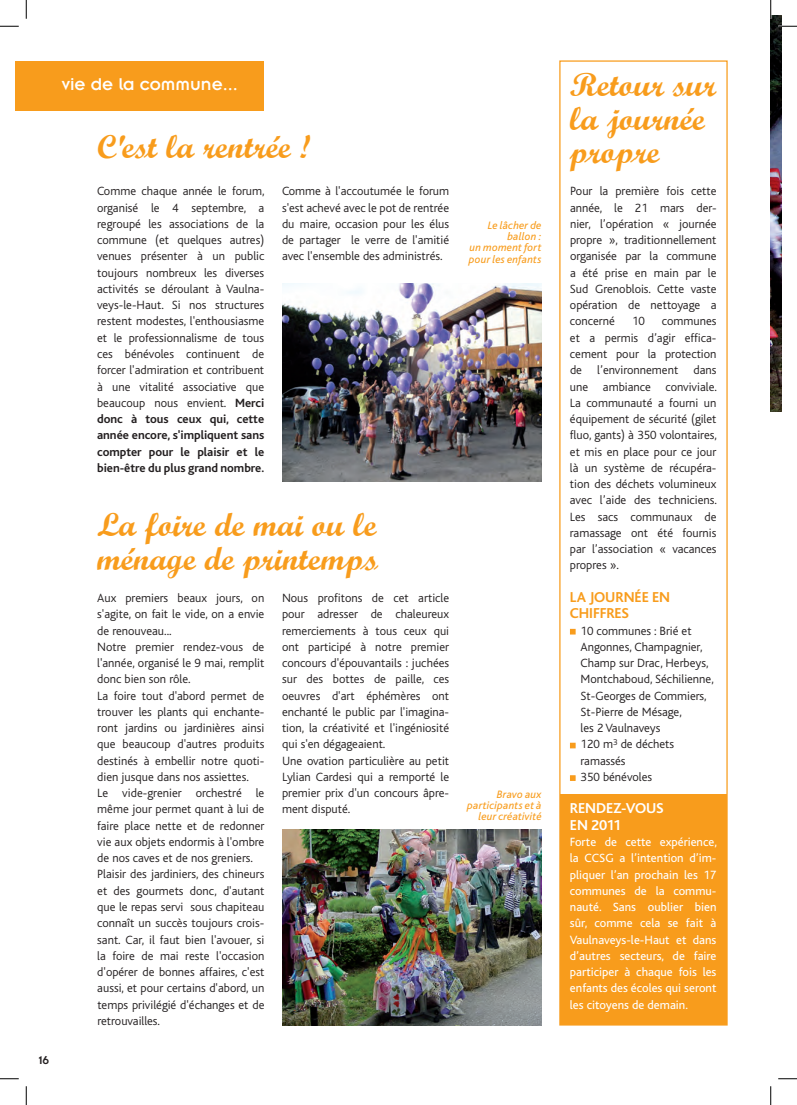
<style>
.page{position:relative;width:797px;height:1105px;background:#fff}
.page>*{position:absolute;margin:0;border:0;box-sizing:border-box;transform-origin:0 0}
.t1{font:700 33.75px/33.8px "Script";color:#f89c1c}
.t2{font:18.75px "Insignia";color:#fff}
.t3{font:700 15px "Bliss";color:#f89c1c}
.t4{font:700 15px/16.2px "Bliss";letter-spacing:-.035em;color:#fff}
.t5{font:300 12.5px/16.2px "Bliss";color:#231f20;text-align:justify}
.t6{font:12.5px/16.2px "Bliss";color:#fff;text-align:justify}
.t7{font:12.5px "Insignia";color:#231f20}
.t8{font:italic 11.25px/11.2px "Bliss";letter-spacing:.01em;color:#f89c1c;text-align:right}
.s1{font-weight:700}
</style>
<div class="page">
<div style="left:560px;top:794px;width:166px;height:231px;background:#f89c1c"></div>
<img style="left:770px;top:16px;width:11px;height:396px">
<div style="left:16px;top:62px;width:248px;height:49px;background:#f89c1c"></div>
<img style="left:282px;top:283px;width:259px;height:198px">
<img style="left:282px;top:830px;width:259px;height:195px">
<svg style="left:570px;top:629px;width:5px;height:5px"></svg>
<svg style="left:570px;top:743px;width:5px;height:5px"></svg>
<svg style="left:570px;top:775px;width:5px;height:6px"></svg>
<svg style="left:0;top:25px;width:19px;height:2px"></svg>
<svg style="left:778px;top:25px;width:19px;height:2px"></svg>
<svg style="left:0;top:1078px;width:19px;height:1px"></svg>
<svg style="left:778px;top:1078px;width:19px;height:1px"></svg>
<svg style="left:25px;top:0;width:2px;height:19px"></svg>
<svg style="left:25px;top:1086px;width:2px;height:19px"></svg>
<svg style="left:770px;top:0;width:1px;height:19px"></svg>
<svg style="left:770px;top:1086px;width:1px;height:19px"></svg>
<h2 class="t2" style="left:62px;top:75px;width:178px">vie de la commune...</h2>
<p class="t7" style="left:39px;top:1054px;width:12px">16</p>
<h1 class="t1" style="left:97px;top:129px;width:215px">C'est la rentrée !</h1>
<p class="t5" style="left:97px;top:183px;width:169px">Comme chaque année le forum, organisé le 4 septembre, a regroupé les associations de la commune (et quelques autres) venues présenter à un public toujours nombreux les diverses activités se déroulant à Vaulna&shy;veys-le-Haut. Si nos structures restent modestes, l'enthousiasme et le professionnalisme de tous ces bénévoles continuent de forcer l'admiration et contribuent à une vitalité associative que beaucoup nous envient. <span class="s1">Merci donc à tous ceux qui, cette année encore, s'impliquent sans compter pour le plaisir et le bien-être du plus grand nombre.</span></p>
<p class="t5" style="left:282px;top:183px;width:169px">Comme à l'accoutumée le forum s'est achevé avec le pot de rentrée du maire, occasion pour les élus de partager le verre de l'amitié avec l'ensemble des administrés.</p>
<h1 class="t1" style="left:97px;top:507px;width:282px">La foire de mai ou le ménage de printemps</h1>
<p class="t5" style="left:282px;top:590px;width:169px;text-align:left">Nous profitons de cet article pour adresser de chaleureux remerciements à tous ceux qui ont participé à notre premier concours d'épouvantails : juchées sur des bottes de paille, ces oeuvres d'art éphémères ont enchanté le public par l'imagina&shy;tion, la créativité et l'ingéniosité qui s'en dégageaient.<br>Une ovation particulière au petit<br>Lylian Cardesi qui a remporté le premier prix d'un concours âpre&shy;ment disputé.</p>
<p class="t5" style="left:97px;top:590px;width:169px;text-align:left">Aux premiers beaux jours, on s'agite, on fait le vide, on a envie de renouveau...<br>Notre premier rendez-vous de l'année, organisé le 9 mai, remplit donc bien son rôle.<br>La foire tout d'abord permet de trouver les plants qui enchante&shy;ront jardins ou jardinières ainsi que beaucoup d'autres produits destinés à embellir notre quoti&shy;dien jusque dans nos assiettes.<br>Le vide-grenier orchestré le même jour permet quant à lui de faire place nette et de redonner vie aux objets endormis à l'ombre de nos caves et de nos greniers.<br>Plaisir des jardiniers, des chineurs et des gourmets donc, d'autant que le repas servi sous chapiteau connaît un succès toujours crois&shy;sant. Car, il faut bien l'avouer, si la foire de mai reste l'occasion d'opérer de bonnes affaires, c'est aussi, et pour certains d'abord, un temps privilégié d'échanges et de retrouvailles.</p>
<p class="t8" style="left:469px;top:220px;width:74px">Le lâcher de ballon :<br>un moment fort pour les enfants</p>
<p class="t8" style="left:467px;top:788px;width:76px">Bravo aux participants et à leur créativité</p>
<h1 class="t1" style="left:570px;top:67px;width:148px">Retour sur la journée propre</h1>
<p class="t5" style="left:570px;top:183px;width:148px">Pour la première fois cette année, le 21 mars der&shy;nier, l’opération « journée propre », traditionnellement organisée par la commune a été prise en main par le Sud Grenoblois. Cette vaste opération de nettoyage a concerné</p>
<p class="t5" style="left:632px;top:313px;width:14px">10</p>
<p class="t5" style="left:570px;top:313px;width:148px;text-indent:92px">communes et a permis d’agir effica&shy;cement pour la protection de l’environnement dans une ambiance conviviale.<br>La communauté a fourni un équipement de sécurité (gilet fluo, gants) à 350 volontaires, et mis en place pour ce jour là un système de récupéra&shy;tion des déchets volumineux avec l’aide des techniciens.<br>Les sacs communaux de ramassage ont été fournis par l’association « vacances propres ».</p>
<p class="t3" style="left:570px;top:589px;width:21px">La journée</p>
<p class="t3" style="left:652px;top:589px;width:4px">en</p>
<p class="t3" style="left:570px;top:605px;width:3px">chiffres</p>
<p class="t5" style="left:580px;top:622px;width:135px;text-align:left">10 communes : Brié et<br>Angonnes, Champagnier,<br>Champ sur Drac, Herbeys,<br>Montchaboud, Séchilienne,<br>St-Georges de Commiers,<br>St-Pierre de Mésage,<br>les 2 Vaulnaveys<br>120 m<sup>3</sup> de déchets ramassés<br>350 bénévoles</p>
<p class="t4" style="left:570px;top:801px;width:11px">Rendez</p>
<p class="t4" style="left:570px;top:801px;width:60px;text-indent:51px">-vous en 2011</p>
<p class="t6" style="left:570px;top:834px;width:148px">Forte de cette expérience, la CCSG a l’intention d’im&shy;pliquer l’an prochain les 17 communes de la commu&shy;nauté. Sans oublier bien sûr, comme cela se fait à Vaulnaveys-le-Haut et dans d’autres secteurs, de faire participer à chaque fois les enfants des écoles qui seront les citoyens de demain.</p>
</div>
